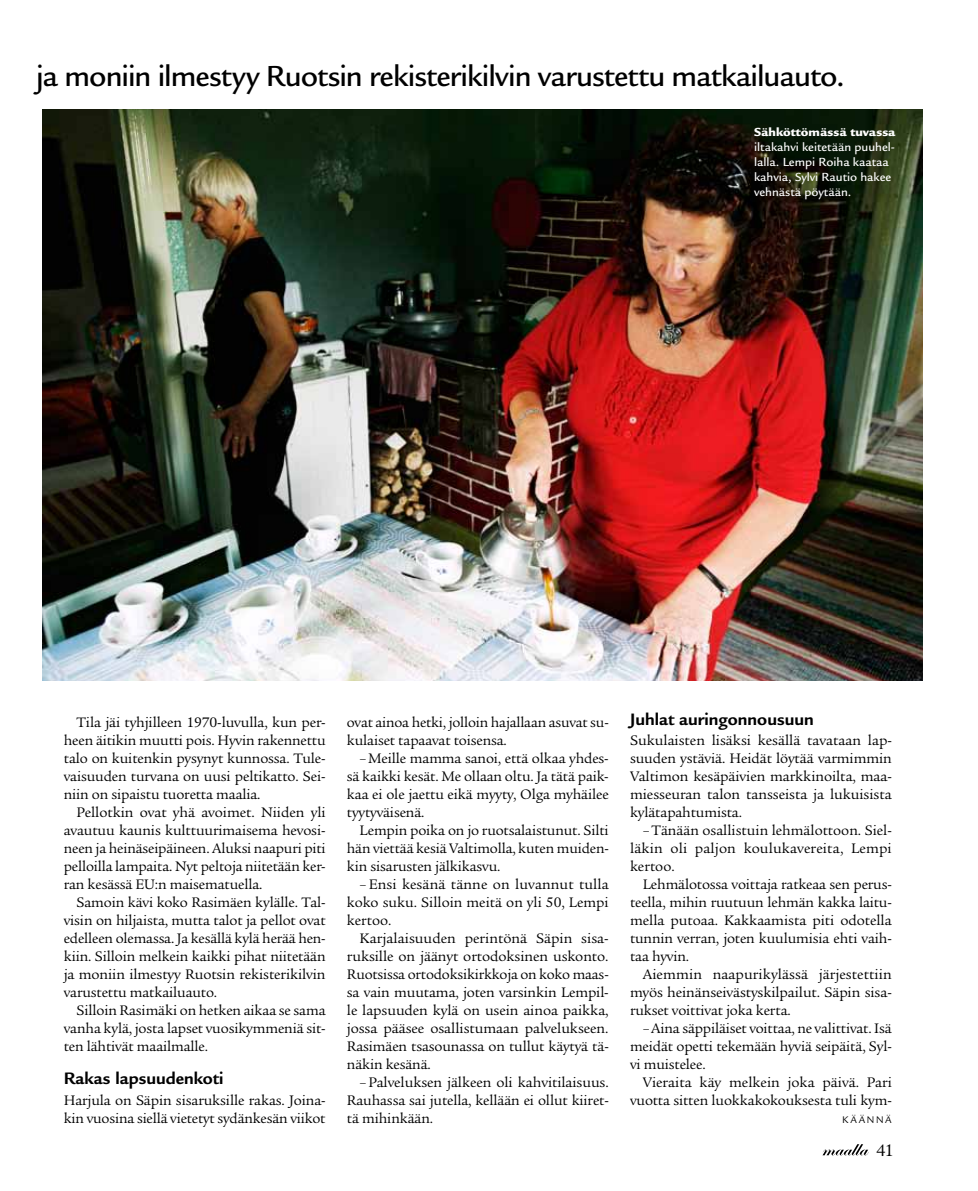
<style>
.page{position:relative;width:978px;height:1191px;background:#fff}
.page>*{position:absolute;margin:0;border:0;box-sizing:border-box;transform-origin:0 0}
.t1{font:500 31.5px "Legacy Sans Std";letter-spacing:-.03em;color:#000}
.t2{font:700 18px "Legacy Sans Std";color:#000}
.t3{font:18px "Legacy Serif Std";color:#000}
.t4{font:15px/18px "Legacy Serif Std";letter-spacing:-.01em;color:#000;text-align:justify}
.t5{font:500 12.75px/15px "Legacy Sans Std";color:#fff}
.t6{font:900 12.75px "Legacy Sans Std";color:#fff}
.t7{font:10.5px "Legacy Sans Std";letter-spacing:.155em;color:#000}
</style>
<div class="page">
<svg style="left:822px;top:1144px;width:47px;height:11px"></svg>
<img style="left:43px;top:110px;width:880px;height:570px">
<h1 class="t1" style="left:36px;top:58px;width:810px">ja moniin ilmestyy Ruotsin rekisterikilvin varustettu matkailuauto.</h1>
<p class="t6" style="left:754px;top:125px;width:143px">Sähköttömässä tuvassa</p>
<p class="t5" style="left:754px;top:140px;width:142px">iltakahvi keitetään puuhel&shy;lalla. Lempi Roiha kaataa kahvia, Sylvi Rautio hakee vehnästä pöytään.</p>
<p class="t4" style="left:64px;top:713px;width:263px;text-indent:13px">Tila jäi tyhjilleen 1970-luvulla, kun per&shy;heen äitikin muutti pois. Hyvin rakennettu talo on kuitenkin pysynyt kunnossa. Tule&shy;vaisuuden turvana on uusi peltikatto. Sei&shy;niin on sipaistu tuoretta maalia.</p>
<p class="t4" style="left:64px;top:803px;width:263px;text-indent:13px">Pellotkin ovat yhä avoimet. Niiden yli avautuu kaunis kulttuurimaisema hevosi&shy;neen ja heinäseipäineen. Aluksi naapuri piti pelloilla lampaita. Nyt peltoja niitetään ker&shy;ran kesässä EU:n maisematuella.</p>
<p class="t4" style="left:64px;top:893px;width:263px;text-indent:13px">Samoin kävi koko Rasimäen kylälle. Tal&shy;visin on hiljaista, mutta talot ja pellot ovat edelleen olemassa. Ja kesällä kylä herää hen&shy;kiin. Silloin melkein kaikki pihat niitetään ja moniin ilmestyy Ruotsin rekisterikilvin varustettu matkailuauto.</p>
<p class="t4" style="left:64px;top:1001px;width:263px;text-indent:13px">Silloin Rasimäki on hetken aikaa se sama vanha kylä, josta lapset vuosikymmeniä sit&shy;ten lähtivät maailmalle.</p>
<p class="t2" style="left:64px;top:1067px;width:161px">Rakas lapsuudenkoti</p>
<p class="t4" style="left:64px;top:1091px;width:263px">Harjula on Säpin sisaruksille rakas. Joina&shy;kin vuosina siellä vietetyt sydänkesän viikot</p>
<p class="t4" style="left:347px;top:713px;width:263px">ovat ainoa hetki, jolloin hajallaan asuvat su&shy;kulaiset tapaavat toisensa.</p>
<p class="t4" style="left:347px;top:749px;width:263px;text-indent:13px">–Meille mamma sanoi, että olkaa yhdes&shy;sä kaikki kesät. Me ollaan oltu. Ja tätä paik&shy;kaa ei ole jaettu eikä myyty, Olga myhäilee tyytyväisenä.</p>
<p class="t4" style="left:347px;top:821px;width:263px;text-indent:13px">Lempin poika on jo ruotsalaistunut. Silti hän viettää kesiä Valtimolla, kuten muiden&shy;kin sisarusten jälkikasvu.</p>
<p class="t4" style="left:347px;top:875px;width:263px;text-indent:13px">–Ensi kesänä tänne on luvannut tulla koko suku. Silloin meitä on yli 50, Lempi kertoo.</p>
<p class="t4" style="left:347px;top:929px;width:263px;text-indent:13px">Karjalaisuuden perintönä Säpin sisa&shy;ruksille on jäänyt ortodoksinen uskonto.<br>Ruotsissa ortodoksikirkkoja on koko maas&shy;sa vain muutama, joten varsinkin Lempil&shy;le lapsuuden kylä on usein ainoa paikka, jossa pääsee osallistumaan palvelukseen.<br>Rasimäen tsasounassa on tullut käytyä tä&shy;näkin kesänä.</p>
<p class="t4" style="left:347px;top:1073px;width:263px;text-indent:13px">–Palveluksen jälkeen oli kahvitilaisuus.<br>Rauhassa sai jutella, kellään ei ollut kiiret&shy;tä mihinkään.</p>
<p class="t2" style="left:630px;top:708px;width:185px">Juhlat auringonnousuun</p>
<p class="t4" style="left:630px;top:731px;width:263px">Sukulaisten lisäksi kesällä tavataan lap&shy;suuden ystäviä. Heidät löytää varmimmin Valtimon kesäpäivien markkinoilta, maa&shy;miesseuran talon tansseista ja lukuisista kylätapahtumista.</p>
<p class="t4" style="left:630px;top:821px;width:263px;text-indent:13px">–Tänään osallistuin lehmälottoon. Siel&shy;läkin oli paljon koulukavereita, Lempi kertoo.</p>
<p class="t4" style="left:630px;top:875px;width:263px;text-indent:13px">Lehmälotossa voittaja ratkeaa sen perus&shy;teella, mihin ruutuun lehmän kakka laitu&shy;mella putoaa. Kakkaamista piti odotella tunnin verran, joten kuulumisia ehti vaih&shy;taa hyvin.</p>
<p class="t4" style="left:630px;top:965px;width:263px;text-indent:13px">Aiemmin naapurikylässä järjestettiin myös heinänseivästyskilpailut. Säpin sisa&shy;rukset voittivat joka kerta.</p>
<p class="t4" style="left:630px;top:1019px;width:263px;text-indent:13px">–Aina säppiläiset voittaa, ne valittivat. Isä meidät opetti tekemään hyviä seipäitä, Syl&shy;vi muistelee.</p>
<p class="t4" style="left:630px;top:1073px;width:264px;text-align:right">Vieraita käy melkein joka päivä. Pari vuotta sitten luokkakokouksesta tuli kym-</p>
<p class="t7" style="left:842px;top:1114px;width:51px">KÄÄNNÄ</p>
<p class="t3" style="left:876px;top:1139px;width:19px">41</p>
</div>
